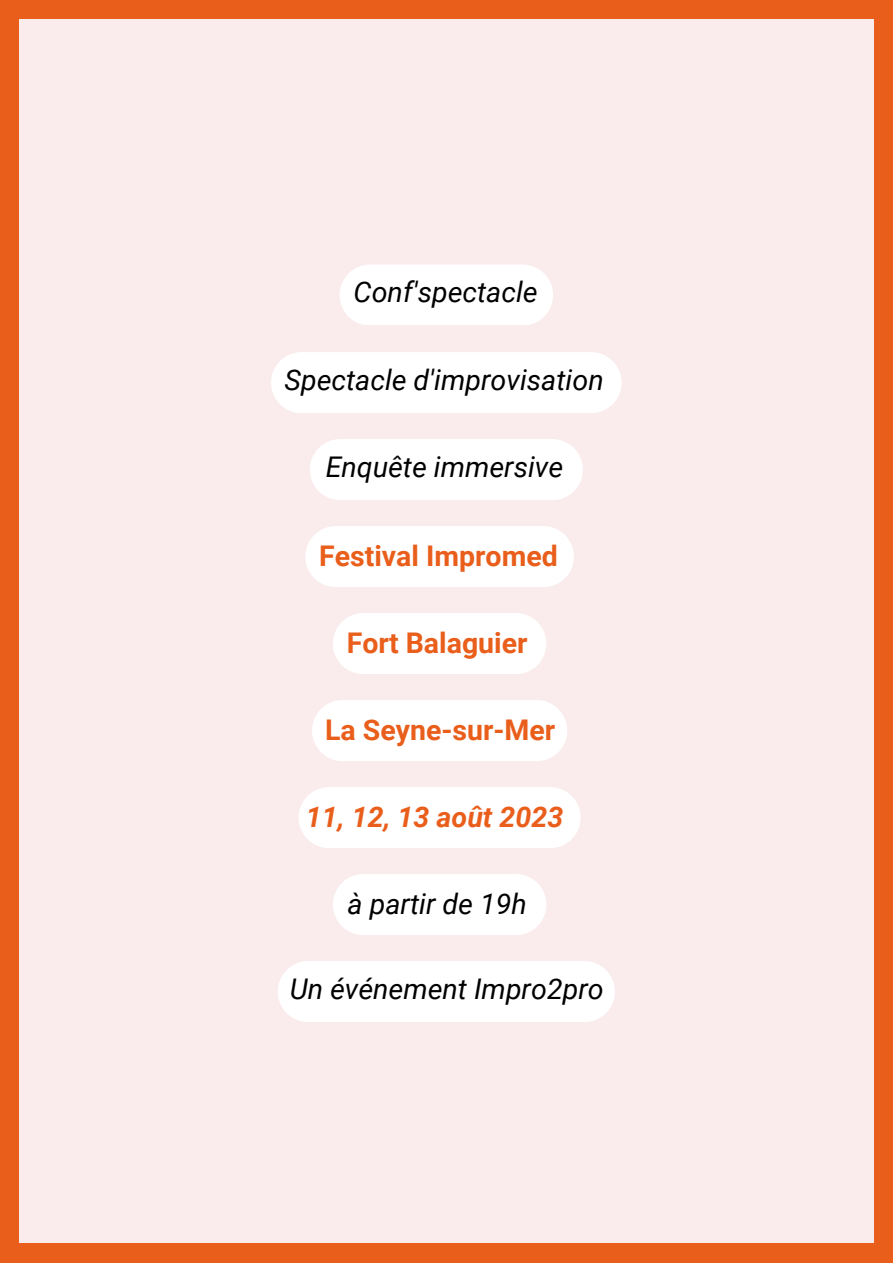
<style>
.page{position:relative;width:893px;height:1264px;background:#fff}
.page>*{position:absolute;margin:0;border:0;box-sizing:border-box;transform-origin:0 0}
.t1{font:italic 28.5px "Roboto";color:#000}
.t2{font:700 28.5px "Roboto";color:#e95e1b}
.t3{font:italic 700 28.5px "Roboto";color:#e95e1b}
</style>
<div class="page">
<div style="left:0;top:0;width:892px;height:1262px;background:#e95e1b"></div>
<div style="left:19px;top:19px;width:854px;height:1223px;background:#faeced"></div>
<div style="left:340px;top:265px;width:213px;height:60px;background:#fff"></div>
<div style="left:271px;top:352px;width:350px;height:61px;background:#fff"></div>
<div style="left:310px;top:439px;width:272px;height:60px;background:#fff"></div>
<div style="left:333px;top:613px;width:213px;height:60px;background:#fff"></div>
<div style="left:312px;top:700px;width:255px;height:60px;background:#fff"></div>
<div style="left:299px;top:787px;width:281px;height:60px;background:#fff"></div>
<div style="left:333px;top:874px;width:213px;height:60px;background:#fff"></div>
<div style="left:305px;top:526px;width:269px;height:60px;background:#fff"></div>
<div style="left:278px;top:961px;width:336px;height:60px;background:#fff"></div>
<p class="t1" style="left:353px;top:276px;width:185px">Conf'spectacle</p>
<p class="t1" style="left:284px;top:363px;width:321px">Spectacle d'improvisation</p>
<p class="t1" style="left:326px;top:450px;width:239px">Enquête immersive</p>
<p class="t2" style="left:319px;top:539px;width:240px">Festival Impromed</p>
<p class="t2" style="left:347px;top:626px;width:182px">Fort Balaguier</p>
<p class="t2" style="left:325px;top:713px;width:232px">La Seyne-sur-Mer</p>
<p class="t3" style="left:306px;top:800px;width:259px">11, 12, 13 août 2023</p>
<p class="t1" style="left:347px;top:887px;width:180px">à partir de 19h</p>
<p class="t1" style="left:290px;top:972px;width:315px">Un événement Impro2pro</p>
</div>
